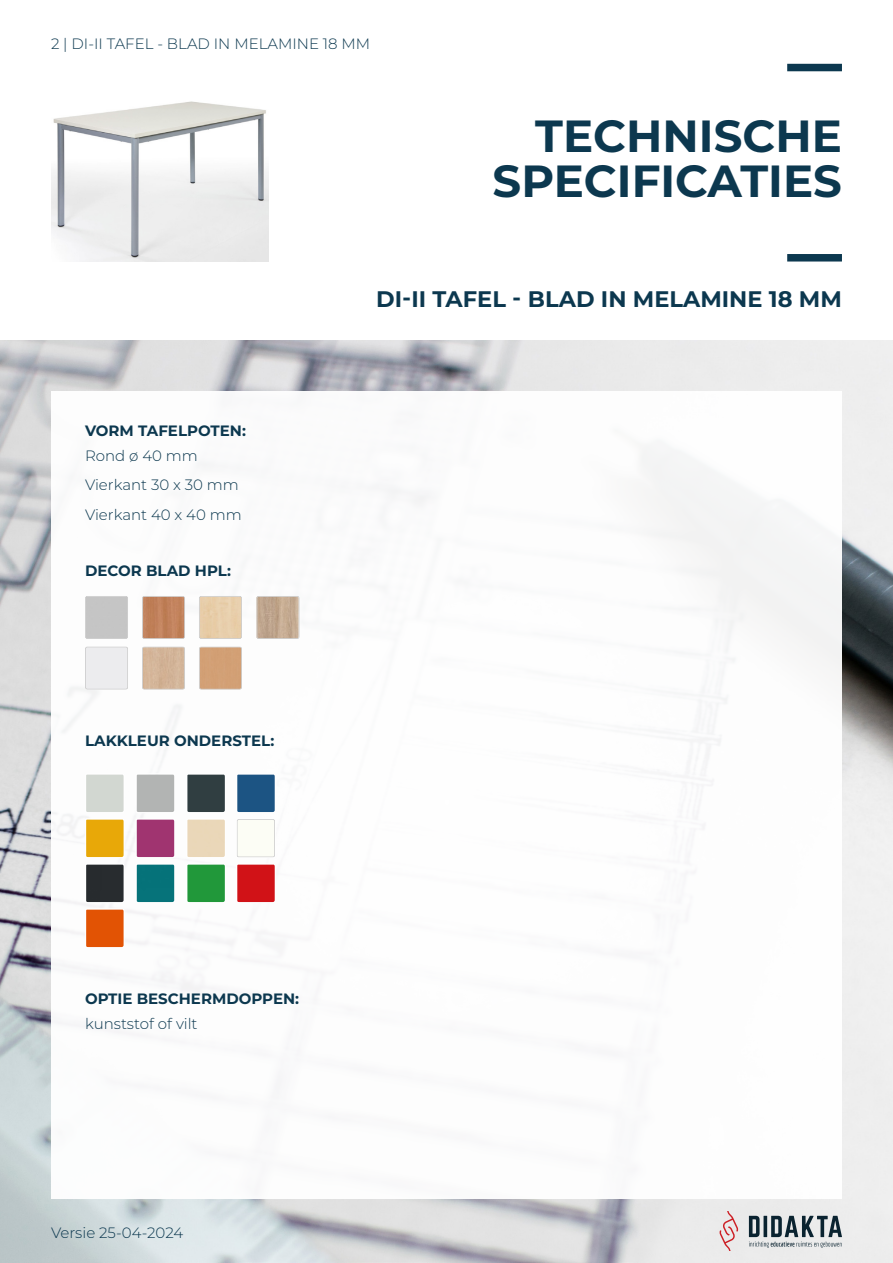
<style>
.page{position:relative;width:893px;height:1263px;background:#fff}
.page>*{position:absolute;margin:0;border:0;box-sizing:border-box;transform-origin:0 0}
.t1{font:700 45px/45px "Montserrat";color:#0c384f;text-align:right}
.Titel_2{font:700 22.5px "Montserrat";color:#0c384f}
.Platte_tekst{font:300 15px "Montserrat";color:#0c384f}
.Titel_3{font:700 15px "Montserrat";color:#0c384f}
</style>
<div class="page">
<img style="left:0;top:340px;width:893px;height:923px">
<div style="left:51px;top:391px;width:791px;height:808px;background:#fff"></div>
<svg style="left:719px;top:1212px;width:19px;height:38px"></svg>
<svg style="left:749px;top:1216px;width:93px;height:32px"></svg>
<div style="left:787px;top:64px;width:55px;height:7px;background:#0c384f"></div>
<div style="left:787px;top:254px;width:55px;height:7px;background:#0c384f"></div>
<div style="left:85px;top:596px;width:43px;height:43px;background:#c5c5c5"></div>
<svg style="left:142px;top:596px;width:43px;height:43px"></svg>
<svg style="left:199px;top:596px;width:43px;height:43px"></svg>
<svg style="left:257px;top:596px;width:43px;height:43px"></svg>
<svg style="left:85px;top:646px;width:43px;height:43px"></svg>
<svg style="left:142px;top:646px;width:43px;height:43px"></svg>
<svg style="left:199px;top:646px;width:43px;height:43px"></svg>
<svg style="left:85px;top:774px;width:190px;height:174px"></svg>
<img style="left:86px;top:865px;width:38px;height:37px">
<img style="left:137px;top:865px;width:37px;height:37px">
<img style="left:187px;top:865px;width:38px;height:37px">
<img style="left:237px;top:865px;width:38px;height:37px">
<img style="left:86px;top:910px;width:38px;height:37px">
<img style="left:52px;top:101px;width:216px;height:161px">
<p class="Platte_tekst" style="left:51px;top:33px;width:321px">2 | DI-II TAFEL - BLAD IN MELAMINE 18 MM</p>
<h1 class="t1" style="left:493px;top:111px;width:351px">TECHNISCHE<br>SPECIFICATIES</h1>
<p class="Titel_2" style="left:376px;top:282px;width:467px">DI-II TAFEL - BLAD IN MELAMINE 18 MM</p>
<p class="Titel_3" style="left:85px;top:419px;width:162px">VORM TAFELPOTEN:</p>
<p class="Platte_tekst" style="left:85px;top:445px;width:114px">Rond ø 40 mm</p>
<p class="Platte_tekst" style="left:85px;top:475px;width:155px">Vierkant 30 x 30 mm</p>
<p class="Platte_tekst" style="left:85px;top:504px;width:158px">Vierkant 40 x 40 mm</p>
<p class="Titel_3" style="left:85px;top:560px;width:148px">DECOR BLAD HPL:</p>
<p class="Titel_3" style="left:85px;top:729px;width:191px">LAKKLEUR ONDERSTEL:</p>
<p class="Titel_3" style="left:85px;top:988px;width:216px">OPTIE BESCHERMDOPPEN:</p>
<p class="Platte_tekst" style="left:85px;top:1014px;width:114px">kunststof of vilt</p>
<p class="Platte_tekst" style="left:51px;top:1223px;width:134px">Versie 25-04-2024</p>
</div>
